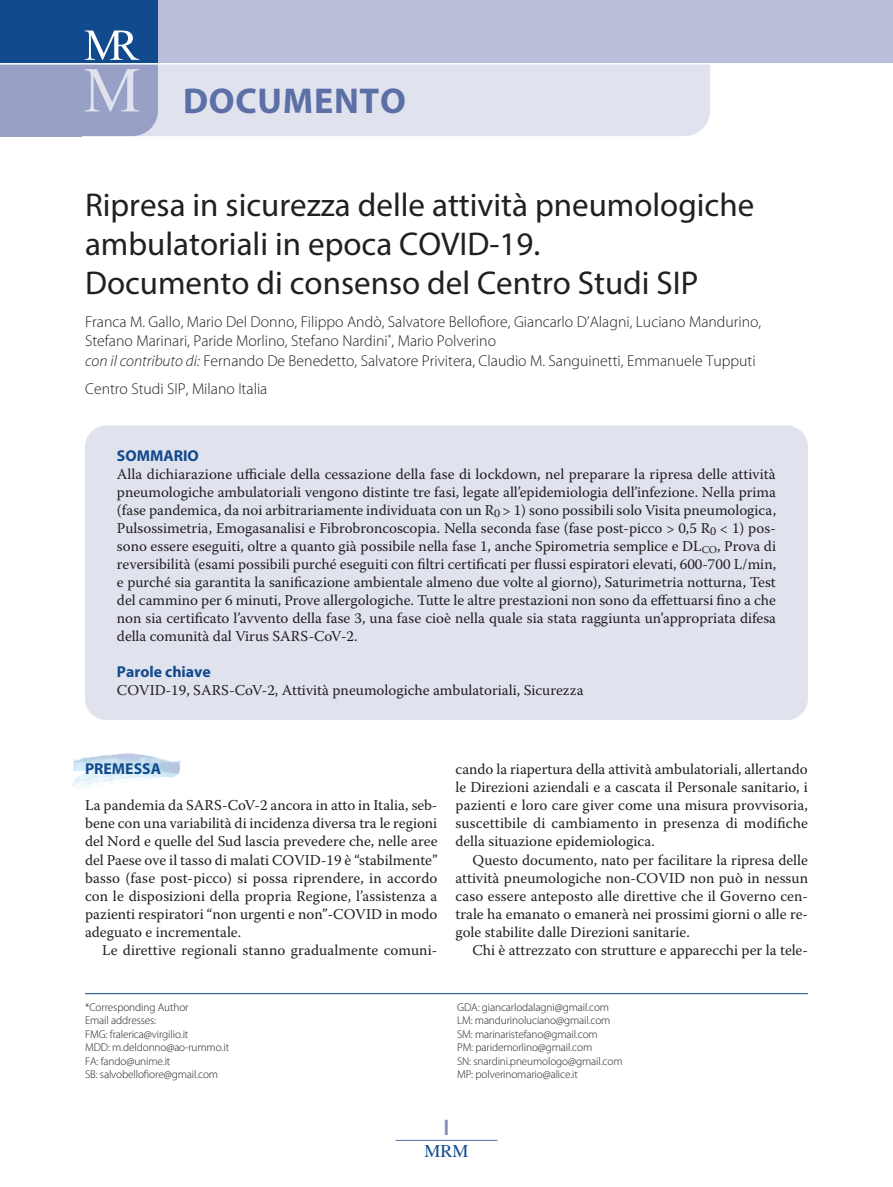
<style>
.page{position:relative;width:893px;height:1187px;background:#fff}
.page>*{position:absolute;margin:0;border:0;box-sizing:border-box;transform-origin:0 0}
.Normale{font:700 36px "Myriad Pro";letter-spacing:.02em;color:#5c6fa6}
.Normale-2{font:33px/39px "Myriad Pro";color:#231f20}
.t1{font:600 22.5px "Myriad Pro";color:#848dba}
.t2{font:18px "Times LT Std";color:#124a8e}
.Normale-3{font:300 15.75px/19.5px "Myriad Pro";color:#231f20}
.Livello_1{font:700 15.75px "Myriad Pro";color:#124a8e}
.TESTO{font:15px/18px "Warnock Pro";color:#231f20;text-align:justify}
.Testo_rientro{font:15px/18px "Warnock Pro";color:#231f20;text-align:justify}
.Livello_1-2{font:15px "Warnock Pro";color:#231f20}
.Normale-4{font:300 11.25px "Myriad Pro";letter-spacing:-.01em;color:#231f20}
.s1{font-style:italic}
</style>
<div class="page">
<hr style="left:395px;top:1139px;width:102px;height:1px;background:#5c6fa6">
<img style="left:72px;top:753px;width:109px;height:36px">
<hr style="left:85px;top:993px;width:723px;height:1px;background:#124a8e">
<div style="left:158px;top:65px;width:552px;height:71px;background:#e0e2ed"></div>
<div style="left:0;top:0;width:893px;height:64px;background:#babed9"></div>
<svg style="left:0;top:0;width:158px;height:136px;background:#627eb0"></svg>
<hr style="left:0;top:63px;width:893px;height:2px;background:#fff">
<div style="left:85px;top:425px;width:723px;height:295px;background:#e0e2ed;border-radius:21px"></div>
<p class="Normale" style="left:183px;top:77px;width:224px">DOCUMENTO</p>
<p class="Normale-2" style="left:85px;top:185px;width:671px">Ripresa in sicurezza delle attività pneumologiche ambulatoriali in epoca COVID-19.<br>Documento di consenso del Centro Studi SIP</p>
<p class="Normale-3" style="left:85px;top:312px;width:678px">Franca M. Gallo, Mario Del Donno, Filippo Andò, Salvatore Bellofiore, Giancarlo D’Alagni, Luciano Mandurino,<br>Stefano Marinari, Paride Morlino, Stefano Nardini<sup>*</sup>, Mario Polverino<br><span class="s1">con il contributo di:</span> Fernando De Benedetto, Salvatore Privitera, Claudio M. Sanguinetti, Emmanuele Tupputi</p>
<p class="Normale-3" style="left:85px;top:379px;width:184px">Centro Studi SIP, Milano Italia</p>
<p class="Livello_1" style="left:117px;top:445px;width:83px">SOMMARIO</p>
<p class="TESTO" style="left:117px;top:464px;width:661px">Alla dichiarazione ufficiale della cessazione della fase di lockdown, nel preparare la ripresa delle attività pneumologiche ambulatoriali vengono distinte tre fasi, legate all’epidemiologia dell’infezione. Nella prima (fase pandemica, da noi arbitrariamente individuata con un R<sub>0</sub> &gt; 1) sono possibili solo Visita pneumologica, Pulsossimetria, Emogasanalisi e Fibrobroncoscopia. Nella seconda fase (fase post-picco &gt; 0,5 R<sub>0</sub> &lt; 1) pos&shy;sono essere eseguiti, oltre a quanto già possibile nella fase 1, anche Spirometria semplice e DL<sub>CO</sub>, Prova di reversibilità (esami possibili purché eseguiti con filtri certificati per flussi espiratori elevati, 600-700 L/min, e purché sia garantita la sanificazione ambientale almeno due volte al giorno), Saturimetria notturna, Test del cammino per 6 minuti, Prove allergologiche. Tutte le altre prestazioni non sono da effettuarsi fino a che non sia certificato l’avvento della fase 3, una fase cioè nella quale sia stata raggiunta un’appropriata difesa della comunità dal Virus SARS-CoV-2.</p>
<p class="Livello_1" style="left:117px;top:661px;width:95px">Parole chiave</p>
<p class="Livello_1-2" style="left:117px;top:680px;width:468px">COVID-19, SARS-CoV-2, Attività pneumologiche ambulatoriali, Sicurezza</p>
<p class="Livello_1" style="left:85px;top:758px;width:77px">PREMESSA</p>
<p class="Testo_rientro" style="left:85px;top:796px;width:354px">La pandemia da SARS-CoV-2 ancora in atto in Italia, seb&shy;bene con una variabilità di incidenza diversa tra le regioni del Nord e quelle del Sud lascia prevedere che, nelle aree del Paese ove il tasso di malati COVID-19 è “stabilmente” basso (fase post-picco) si possa riprendere, in accordo con le disposizioni della propria Regione, l’assistenza a pazienti respiratori “non urgenti e non”-COVID in modo adeguato e incrementale.</p>
<p class="TESTO" style="left:102px;top:940px;width:337px">Le direttive regionali stanno gradualmente comuni-</p>
<p class="Normale-4" style="left:85px;top:999px;width:105px">*Corresponding Author</p>
<p class="Normale-4" style="left:85px;top:1013px;width:73px">Email addresses:</p>
<p class="Normale-4" style="left:85px;top:1026px;width:105px">FMG: fralerica@virgilio.it</p>
<p class="Normale-4" style="left:85px;top:1040px;width:146px">MDD: m.deldonno@ao-rummo.it</p>
<p class="Normale-4" style="left:85px;top:1053px;width:87px">FA: fando@unime.it</p>
<p class="Normale-4" style="left:85px;top:1067px;width:135px">SB: salvobellofiore@gmail.com</p>
<p class="TESTO" style="left:455px;top:760px;width:354px">cando la riapertura della attività ambulatoriali, allertando le Direzioni aziendali e a cascata il Personale sanitario, i pazienti e loro care giver come una misura provvisoria, suscettibile di cambiamento in presenza di modifiche della situazione epidemiologica.</p>
<p class="TESTO" style="left:455px;top:850px;width:354px;text-indent:17px">Questo documento, nato per facilitare la ripresa delle attività pneumologiche non-COVID non può in nessun caso essere anteposto alle direttive che il Governo cen&shy;trale ha emanato o emanerà nei prossimi giorni o alle re&shy;gole stabilite dalle Direzioni sanitarie.</p>
<p class="TESTO" style="left:472px;top:940px;width:337px">Chi è attrezzato con strutture e apparecchi per la tele-</p>
<p class="Normale-4" style="left:457px;top:999px;width:153px">GDA: giancarlodalagni@gmail.com</p>
<p class="Normale-4" style="left:457px;top:1013px;width:155px">LM: mandurinoluciano@gmail.com</p>
<p class="Normale-4" style="left:457px;top:1026px;width:142px">SM: marinaristefano@gmail.com</p>
<p class="Normale-4" style="left:457px;top:1040px;width:137px">PM: paridemorlino@gmail.com</p>
<p class="Normale-4" style="left:457px;top:1053px;width:167px">SN: snardini.pneumologo@gmail.com</p>
<p class="Normale-4" style="left:457px;top:1067px;width:122px">MP: polverinomario@alice.it</p>
<h3 class="t1" style="left:443px;top:1112px;width:7px">I</h3>
<p class="t2" style="left:424px;top:1140px;width:46px">MRM</p>
</div>
